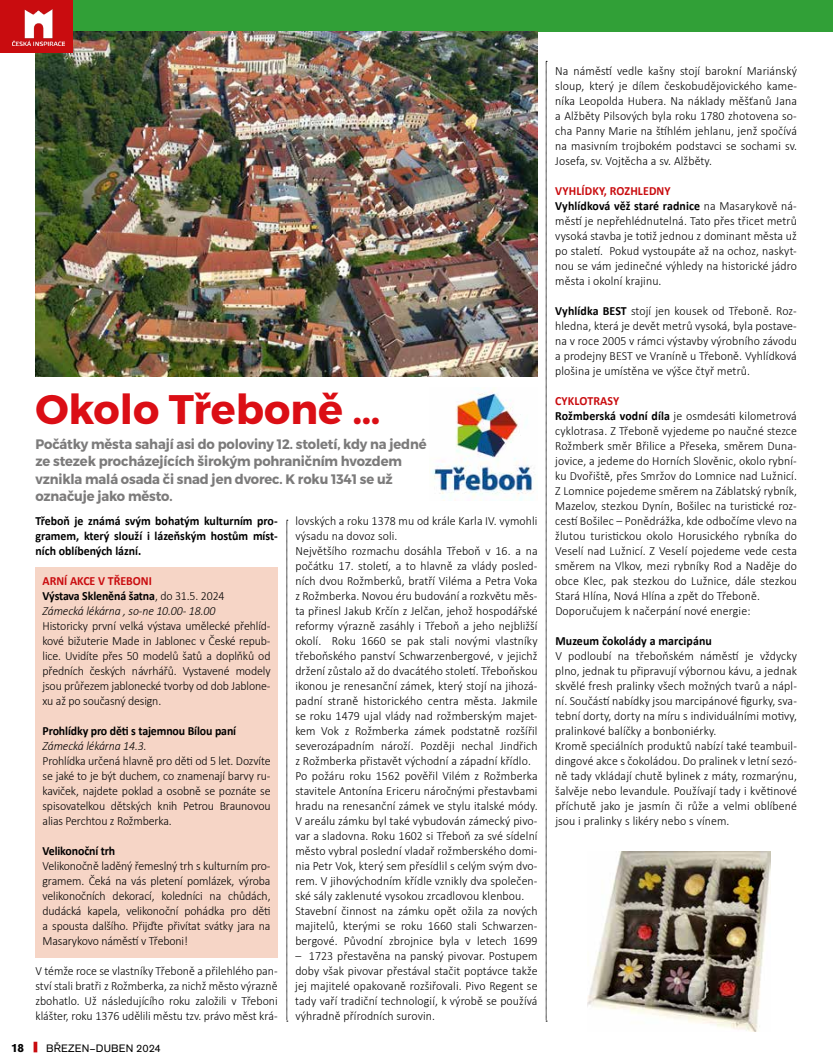
<style>
.page{position:relative;width:833px;height:1063px;background:#fff}
.page>*{position:absolute;margin:0;border:0;box-sizing:border-box;transform-origin:0 0}
.t1{font:700 41.25px "Montserrat";color:#db0e15}
.t2{font:700 13.75px/17.5px "Montserrat";letter-spacing:-.01em;color:#7c7b7b;scale:.95 1}
.t3{font:300 12.5px/15px "Calibri";letter-spacing:.01em;color:#000;text-align:justify;scale:.95 1}
.t4{font:700 12.5px/15px "Calibri";color:#000;text-align:justify;scale:.95 1}
.t5{font:italic 300 12.5px/15px "Calibri";letter-spacing:-.01em;color:#000;scale:.95 1}
.t6{font:700 12.5px "Accius TOT";color:#000}
.t7{font:11.25px "Accius TOT";letter-spacing:.015em;color:#000}
.s1{font-weight:700;font-style:normal;color:#c90c0f}
.s2{font-weight:700;font-style:normal}
.s3{font-style:normal}
.s4{font-weight:700;color:#c90c0f}
.s5{font-weight:700}
</style>
<div class="page">
<div style="left:67px;top:0;width:766px;height:32px;background:#31a037"></div>
<svg style="left:34px;top:1042px;width:3px;height:10px"></svg>
<img style="left:587px;top:851px;width:183px;height:180px">
<div style="left:35px;top:567px;width:243px;height:391px;background:#f6d5c6"></div>
<img style="left:35px;top:32px;width:502px;height:344px">
<img style="left:432px;top:390px;width:103px;height:110px">
<svg style="left:287px;top:520px;width:1px;height:502px"></svg>
<svg style="left:546px;top:61px;width:1px;height:961px"></svg>
<div style="left:0;top:0;width:73px;height:52px;background:#c90c0f"></div>
<img style="left:12px;top:10px;width:52px;height:35px">
<h1 class="t1" style="left:35px;top:384px;width:347px">Okolo Třeboně …</h1>
<p class="t2" style="left:35px;top:436px;width:413px">Počátky města sahají asi do poloviny 12. století, kdy na jedné ze stezek procházejících širokým pohraničním hvozdem vznikla malá osada či snad jen dvorec. K roku 1341 se už označuje jako město.</p>
<p class="t4" style="left:35px;top:513px;width:256px">Třeboň je známá svým bohatým kulturním pro&shy;gramem, který slouží i lázeňským hostům míst&shy;ních oblíbených lázní.</p>
<p class="t5" style="left:43px;top:573px;width:193px"><span class="s1">ARNÍ AKCE V TŘEBONI<br></span><span class="s2">Výstava Skleněná šatna</span><span class="s3">, do 31.5. 2024<br></span>Zámecká lékárna , so-ne 10.00- 18.00</p>
<p class="t3" style="left:43px;top:618px;width:241px">Historicky první velká výstava umělecké přehlíd&shy;kové bižuterie Made in Jablonec v České repub&shy;lice. Uvidíte přes 50 modelů šatů a doplňků od předních českých návrhářů. Vystavené modely jsou průřezem jablonecké tvorby od dob Jablone&shy;xu až po současný design.</p>
<p class="t4" style="left:43px;top:723px;width:205px">Prohlídky pro děti s tajemnou Bílou paní</p>
<p class="t5" style="left:43px;top:738px;width:111px">Zámecká lékárna 14.3.</p>
<p class="t3" style="left:42px;top:753px;width:241px">Prohlídka určená hlavně pro děti od 5 let. Dozvíte se jaké to je být duchem, co znamenají barvy ru&shy;kaviček, najdete poklad a osobně se poznáte se spisovatelkou dětských knih Petrou Braunovou alias Perchtou z Rožmberka.</p>
<p class="t4" style="left:43px;top:843px;width:78px">Velikonoční trh</p>
<p class="t3" style="left:43px;top:858px;width:241px">Velikonočně laděný řemeslný trh s kulturním pro&shy;gramem. Čeká na vás pletení pomlázek, výroba velikonočních dekorací, koledníci na chůdách, dudácká kapela, velikonoční pohádka pro děti a spousta dalšího. Přijďte přivítat svátky jara na Masarykovo náměstí v Třeboni!</p>
<p class="t3" style="left:35px;top:963px;width:256px">V témže roce se vlastníky Třeboně a přilehlého pan&shy;ství stali bratři z Rožmberka, za nichž město výrazně zbohatlo. Už následujícího roku založili v Třeboni klášter, roku 1376 udělili městu tzv. právo měst krá-</p>
<p class="t6" style="left:11px;top:1040px;width:14px">18</p>
<p class="t7" style="left:46px;top:1042px;width:116px">BŘEZEN–DUBEN 2024</p>
<p class="t3" style="left:295px;top:513px;width:256px;text-align:left">lovských a roku 1378 mu od krále Karla IV. vymohli výsadu na dovoz soli.<br>Největšího rozmachu dosáhla Třeboň v 16. a na počátku 17. století, a to hlavně za vlády posled&shy;ních dvou Rožmberků, bratří Viléma a Petra Voka z Rožmberka. Novou éru budování a rozkvětu měs&shy;ta přinesl Jakub Krčín z Jelčan, jehož hospodářské reformy výrazně zasáhly i Třeboň a jeho nejbližší okolí. Roku 1660 se pak stali novými vlastníky třeboňského panství Schwarzenbergové, v jejichž držení zůstalo až do dvacátého století. Třeboňskou ikonou je renesanční zámek, který stojí na jihozá&shy;padní straně historického centra města. Jakmile se roku 1479 ujal vlády nad rožmberským majet&shy;kem Vok z Rožmberka zámek podstatně rozšířil severozápadním nároží. Později nechal Jindřich z Rožmberka přistavět východní a západní křídlo.<br>Po požáru roku 1562 pověřil Vilém z Rožmberka stavitele Antonína Ericeru náročnými přestavbami hradu na renesanční zámek ve stylu italské módy.<br>V areálu zámku byl také vybudován zámecký pivo&shy;var a sladovna. Roku 1602 si Třeboň za své sídelní město vybral poslední vladař rožmberského domi&shy;nia Petr Vok, který sem přesídlil s celým svým dvo&shy;rem. V jihovýchodním křídle vznikly dva společen&shy;ské sály zaklenuté vysokou zrcadlovou klenbou.<br>Stavební činnost na zámku opět ožila za nových majitelů, kterými se roku 1660 stali Schwarzen&shy;bergové. Původní zbrojnice byla v letech 1699</p>
<p class="t3" style="left:295px;top:948px;width:256px">– 1723 přestavěna na panský pivovar. Postupem doby však pivovar přestával stačit poptávce takže jej majitelé opakovaně rozšiřovali. Pivo Regent se tady vaří tradiční technologií, k výrobě se používá výhradně přírodních surovin.</p>
<p class="t3" style="left:555px;top:63px;width:256px">Na náměstí vedle kašny stojí barokní Mariánský sloup, který je dílem českobudějovického kame&shy;níka Leopolda Hubera. Na náklady měšťanů Jana a Alžběty Pilsových byla roku 1780 zhotovena so&shy;cha Panny Marie na štíhlém jehlanu, jenž spočívá na masivním trojbokém podstavci se sochami sv.<br>Josefa, sv. Vojtěcha a sv. Alžběty.</p>
<p class="t3" style="left:555px;top:183px;width:256px;text-align:left"><span class="s4">VYHLÍDKY, ROZHLEDNY<br></span><span class="s5">Vyhlídková věž staré radnice</span> na Masarykově ná&shy;městí je nepřehlédnutelná. Tato přes třicet metrů vysoká stavba je totiž jednou z dominant města už po staletí. Pokud vystoupáte až na ochoz, naskyt&shy;nou se vám jedinečné výhledy na historické jádro města i okolní krajinu.</p>
<p class="t3" style="left:555px;top:303px;width:256px"><span class="s5">Vyhlídka BEST</span> stojí jen kousek od Třeboně. Roz&shy;hledna, která je devět metrů vysoká, byla postave&shy;na v roce 2005 v rámci výstavby výrobního závodu a prodejny BEST ve Vraníně u Třeboně. Vyhlídková plošina je umístěna ve výšce čtyř metrů.</p>
<p class="t3" style="left:555px;top:393px;width:256px;text-align:left"><span class="s4">CYKLOTRASY<br></span><span class="s5">Rožmberská vodní díla</span> je osmdesáti kilometrová cyklotrasa. Z Třeboně vyjedeme po naučné stezce Rožmberk směr Břilice a Přeseka, směrem Duna&shy;jovice, a jedeme do Horních Slověnic, okolo rybní&shy;ku Dvořiště, přes Smržov do Lomnice nad Lužnicí.<br>Z Lomnice pojedeme směrem na Záblatský rybník, Mazelov, stezkou Dynín, Bošilec na turistické roz&shy;cestí Bošilec – Ponědrážka, kde odbočíme vlevo na žlutou turistickou okolo Horusického rybníka do Veselí nad Lužnicí. Z Veselí pojedeme vede cesta směrem na Vlkov, mezi rybníky Rod a Naděje do obce Klec, pak stezkou do Lužnice, dále stezkou Stará Hlína, Nová Hlína a zpět do Třeboně.<br>Doporučujem k načerpání nové energie:</p>
<p class="t4" style="left:555px;top:633px;width:166px">Muzeum čokolády a marcipánu</p>
<p class="t3" style="left:555px;top:648px;width:256px;text-align:left">V podloubí na třeboňském náměstí je vždycky plno, jednak tu připravují výbornou kávu, a jednak skvělé fresh pralinky všech možných tvarů a nápl&shy;ní. Součástí nabídky jsou marcipánové figurky, sva&shy;tební dorty, dorty na míru s individuálními motivy, pralinkové balíčky a bonboniérky.<br>Kromě speciálních produktů nabízí také teambuil&shy;dingové akce s čokoládou. Do pralinek v letní sezó&shy;ně tady vkládají chutě bylinek z máty, rozmarýnu, šalvěje nebo levandule. Používají tady i květinové příchutě jako je jasmín či růže a velmi oblíbené jsou i pralinky s likéry nebo s vínem.</p>
</div>
